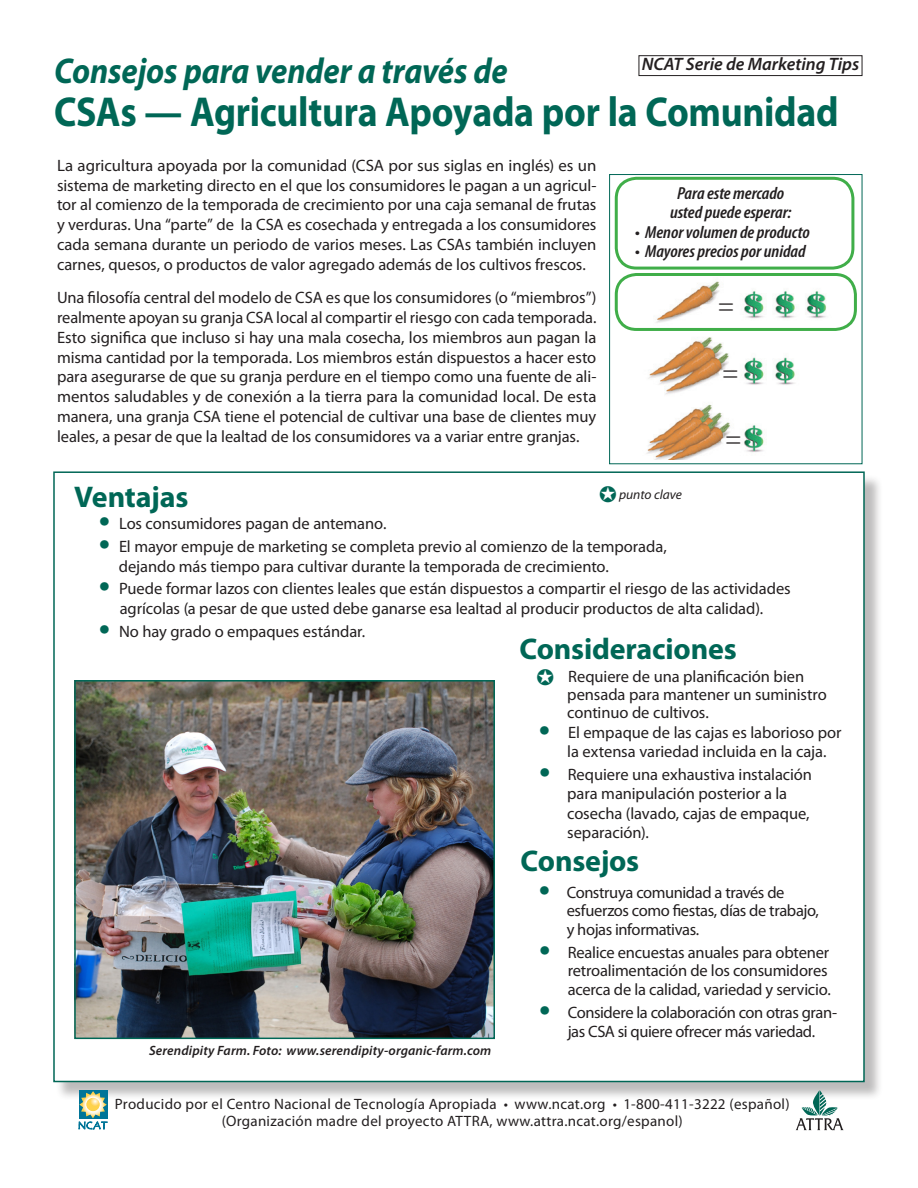
<style>
.page{position:relative;width:918px;height:1188px;background:#fff}
.page>*{position:absolute;margin:0;border:0;box-sizing:border-box;transform-origin:0 0}
.Publication_Title{font:700 42px "Myriad Pro";letter-spacing:-.01em;color:#006756;scale:.9 1}
.Abstract{font:40.5px "Myriad Pro";color:#006756}
.Publication_Title-2{font:italic 700 36px "Myriad Pro";letter-spacing:-.005em;color:#006756;scale:.9 1}
.Abstract-2{font:700 30px "Myriad Pro";letter-spacing:-.005em;color:#006756}
.t1{font:27px "Times";color:#231f20}
.t2{font:italic 600 18px "Myriad Pro";color:#231f20}
.Caption_No_Rule{font:italic 600 condensed 17.4px/19.5px "Myriad Pro";letter-spacing:-.005em;color:#231f20;text-align:center;scale:1.07 1}
.Abstract-3{font:16.5px/19.8px "Myriad Pro";letter-spacing:-.005em;color:#231f20}
.Abstract-4{font:16.5px/18.8px "Myriad Pro";letter-spacing:-.025em;color:#231f20}
.t3{font:15px "Myriad Pro";letter-spacing:.02em;color:#231f20}
.Caption_No_Rule-2{font:italic 600 13.5px "Myriad Pro";letter-spacing:.01em;color:#231f20}
.Abstract-5{font:italic 13.5px "Myriad Pro";color:#231f20}
.s1{font-size:40.5px;color:#006756}
</style>
<div class="page">
<div style="left:609px;top:174px;width:253px;height:290px;border:1px solid #006756"></div>
<div style="left:615px;top:177px;width:239px;height:93px;border:3px solid #40ae49;border-radius:20px"></div>
<img style="left:646px;top:281px;width:181px;height:179px">
<div style="left:56px;top:474px;width:827px;height:627px;background:#231f20;opacity:.3"></div>
<div style="left:53px;top:471px;width:812px;height:611px;background:#fff;border:2px solid #006756"></div>
<img style="left:77px;top:683px;width:415px;height:353px">
<div style="left:74px;top:680px;width:421px;height:359px;border:2px solid #006756"></div>
<div style="left:79px;top:1090px;width:29px;height:29px;background:#007598"></div>
<svg style="left:79px;top:1091px;width:29px;height:39px"></svg>
<svg style="left:796px;top:1090px;width:48px;height:40px"></svg>
<div style="left:639px;top:56px;width:223px;height:20px;border:1px solid #231f20"></div>
<div style="left:615px;top:273px;width:242px;height:58px;border:3px solid #40ae49;border-radius:20px"></div>
<p class="Publication_Title-2" style="left:54px;top:47px;width:506px">Consejos para vender a través de</p>
<p class="Publication_Title" style="left:54px;top:84px;width:873px">CSAs — Agricultura Apoyada por la Comunidad</p>
<p class="t2" style="left:642px;top:53px;width:219px">NCAT Serie de Marketing Tips</p>
<p class="Abstract-3" style="left:57px;top:155px;width:541px;text-align:justify">La agricultura apoyada por la comunidad (CSA por sus siglas en inglés) es un sistema de marketing directo en el que los consumidores le pagan a un agricul&shy;tor al comienzo de la temporada de crecimiento por una caja semanal de frutas y verduras. Una “parte” de la CSA es cosechada y entregada a los consumidores cada semana durante un periodo de varios meses. Las CSAs también incluyen carnes, quesos, o productos de valor agregado además de los cultivos frescos.</p>
<p class="Abstract-3" style="left:57px;top:287px;width:541px;text-align:justify">Una filosofía central del modelo de CSA es que los consumidores (o “miembros”) realmente apoyan su granja CSA local al compartir el riesgo con cada temporada.<br>Esto significa que incluso si hay una mala cosecha, los miembros aun pagan la misma cantidad por la temporada. Los miembros están dispuestos a hacer esto para asegurarse de que su granja perdure en el tiempo como una fuente de ali&shy;mentos saludables y de conexión a la tierra para la comunidad local. De esta manera, una granja CSA tiene el potencial de cultivar una base de clientes muy leales, a pesar de que la lealtad de los consumidores va a variar entre granjas.</p>
<p class="Caption_No_Rule" style="left:670px;top:184px;width:115px">Para este mercado usted puede esperar:</p>
<p class="Caption_No_Rule" style="left:635px;top:223px;width:165px">• Menor volumen de producto</p>
<p class="Caption_No_Rule" style="left:635px;top:242px;width:161px">• Mayores precios por unidad</p>
<p class="t1" style="left:718px;top:280px;width:17px">=</p>
<p class="t1" style="left:723px;top:347px;width:17px">=</p>
<p class="t1" style="left:726px;top:413px;width:17px">=</p>
<p class="Abstract-2" style="left:74px;top:477px;width:116px">Ventajas</p>
<p class="Abstract" style="left:99px;top:494px;width:13px">•</p>
<p class="Abstract-3" style="left:119px;top:514px;width:269px">Los consumidores pagan de antemano.</p>
<p class="Abstract" style="left:99px;top:516px;width:13px">•</p>
<p class="Abstract-3" style="left:119px;top:537px;width:549px">El mayor empuje de marketing se completa previo al comienzo de la temporada, dejando más tiempo para cultivar durante la temporada de crecimiento.</p>
<p class="Abstract" style="left:99px;top:559px;width:13px">•</p>
<p class="Abstract-3" style="left:119px;top:579px;width:673px">Puede formar lazos con clientes leales que están dispuestos a compartir el riesgo de las actividades agrícolas (a pesar de que usted debe ganarse esa lealtad al producir productos de alta calidad).</p>
<p class="Abstract" style="left:99px;top:601px;width:13px">•</p>
<p class="Abstract-3" style="left:119px;top:621px;width:248px">No hay grado o empaques estándar.</p>
<p class="Abstract-2" style="left:519px;top:630px;width:219px">Consideraciones</p>
<p class="Abstract-3" style="left:567px;top:667px;width:261px;line-height:18px">Requiere de una planificación bien pensada para mantener un suministro continuo de cultivos.</p>
<p class="Abstract-3" style="left:567px;top:722px;width:276px;text-indent:-28px"><span class="s1">•</span> El empaque de las cajas es laborioso por la extensa variedad incluida en la caja.</p>
<p class="Abstract" style="left:539px;top:744px;width:13px">•</p>
<p class="Abstract-3" style="left:567px;top:764px;width:246px">Requiere una exhaustiva instalación para manipulación posterior a la cosecha (lavado, cajas de empaque, separación).</p>
<p class="Abstract-2" style="left:521px;top:842px;width:120px">Consejos</p>
<p class="Abstract" style="left:539px;top:862px;width:13px">•</p>
<p class="Abstract-4" style="left:567px;top:882px;width:254px">Construya comunidad a través de esfuerzos como fiestas, días de trabajo, y hojas informativas.</p>
<p class="Abstract" style="left:539px;top:922px;width:13px">•</p>
<p class="Abstract-3" style="left:568px;top:943px;width:264px;line-height:18.8px">Realice encuestas anuales para obtener retroalimentación de los consumidores acerca de la calidad, variedad y servicio.</p>
<p class="Abstract" style="left:539px;top:982px;width:13px">•</p>
<p class="Abstract-4" style="left:568px;top:1003px;width:271px">Considere la colaboración con otras gran&shy;jas CSA si quiere ofrecer más variedad.</p>
<p class="Caption_No_Rule-2" style="left:149px;top:1042px;width:344px">Serendipity Farm. Foto: www.serendipity-organic-farm.com</p>
<p class="t3" style="left:115px;top:1095px;width:676px">Producido por el Centro Nacional de Tecnología Apropiada • www.ncat.org • 1-800-411-3222 (español)</p>
<p class="t3" style="left:222px;top:1111px;width:463px">(Organización madre del proyecto ATTRA, www.attra.ncat.org/espanol)</p>
<p class="Abstract-5" style="left:619px;top:486px;width:65px">punto clave</p>
</div>
